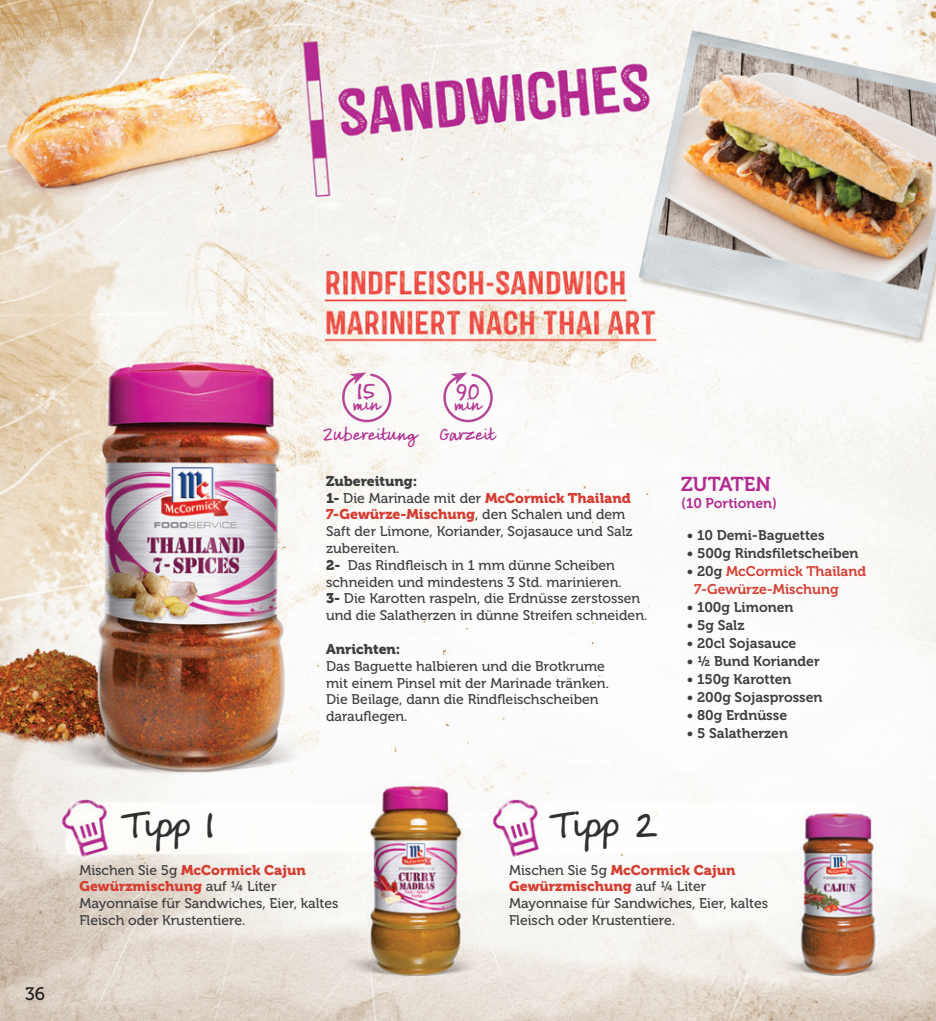
<style>
.page{position:relative;width:936px;height:1021px;background:#fff}
.page>*{position:absolute;margin:0;border:0;box-sizing:border-box;transform-origin:0 0}
.t1{font:700 40.6px "Claudias Hand Pro";color:#312f30}
.t2{font:20px "Museo 700";color:#b22c91}
.t3{font:700 18.6px "Claudias Hand Pro";color:#b43995}
.t4{font:700 18px "Claudias Hand Pro";color:#b22c91}
.t5{font:18px "Museo 500";color:#231f20}
.t6{font:14px/16.8px "Museo 500";color:#3e3e3f}
.t7{font:14px "Museo 700";color:#3e3e3f}
.t8{font:14px/16.8px "Museo 900";color:#d53f33}
.t9{font:14px/18px "Museo 700";color:#d53f33}
.t10{font:14px "Museo 900";color:#3e3e3f}
.t11{font:14px "Museo 700";color:#b22c91}
.s1{font-family:"Museo 900"}
.s2{font-family:"Museo 900";color:#d53f33}
.s3{font-family:"Museo 500";color:#3e3e3f}
.s4{color:#3e3e3f}
</style>
<div class="page">
<img style="left:0;top:0;width:935px;height:1020px">
<svg style="left:341px;top:372px;width:51px;height:51px"></svg>
<svg style="left:442px;top:372px;width:52px;height:51px"></svg>
<p class="t5" style="left:25px;top:983px;width:21px">36</p>
<h3 class="t3" style="left:352px;top:393px;width:29px"><sup>15</sup>min</h3>
<p class="t4" style="left:323px;top:423px;width:94px">Zubereitung</p>
<h3 class="t3" style="left:453px;top:393px;width:29px"><sup>90</sup>min</h3>
<p class="t4" style="left:439px;top:423px;width:57px">Garzeit</p>
<p class="t10" style="left:326px;top:473px;width:93px">Zubereitung:</p>
<p class="t6" style="left:326px;top:489px;width:306px"><span class="s1">1-</span> Die Marinade mit der <span class="s2">McCormick Thailand</span></p>
<p class="t8" style="left:326px;top:506px;width:301px">7-Gewürze-Mischung<span class="s3">, den Schalen und dem</span></p>
<p class="t6" style="left:326px;top:523px;width:323px">Saft der Limone, Koriander, Sojasauce und Salz zubereiten.<br><span class="s1">2-</span> Das Rindfleisch in 1 mm dünne Scheiben schneiden und mindestens 3 Std. marinieren.<br><span class="s1">3-</span> Die Karotten raspeln, die Erdnüsse zerstossen und die Salatherzen in dünne Streifen schneiden.</p>
<p class="t10" style="left:326px;top:641px;width:76px">Anrichten:</p>
<p class="t6" style="left:326px;top:657px;width:284px">Das Baguette halbieren und die Brotkrume mit einem Pinsel mit der Marinade tränken.<br>Die Beilage, dann die Rindfleischscheiben darauflegen.</p>
<h2 class="t2" style="left:681px;top:473px;width:91px">ZUTATEN</h2>
<p class="t11" style="left:681px;top:495px;width:97px">(10 Portionen)</p>
<p class="t7" style="left:686px;top:527px;width:139px">• 10 Demi-Baguettes</p>
<p class="t7" style="left:686px;top:545px;width:173px">• 500g Rindsfiletscheiben</p>
<p class="t9" style="left:694px;top:562px;width:173px;text-indent:-7px"><span class="s4">• 20g</span> McCormick Thailand<br>7-Gewürze-Mischung</p>
<p class="t7" style="left:686px;top:599px;width:108px">• 100g Limonen</p>
<p class="t7" style="left:686px;top:617px;width:59px">• 5g Salz</p>
<p class="t7" style="left:686px;top:635px;width:111px">• 20cl Sojasauce</p>
<p class="t7" style="left:686px;top:653px;width:134px">• ½ Bund Koriander</p>
<p class="t7" style="left:686px;top:671px;width:106px">• 150g Karotten</p>
<p class="t7" style="left:686px;top:689px;width:137px">• 200g Sojasprossen</p>
<p class="t7" style="left:686px;top:707px;width:102px">• 80g Erdnüsse</p>
<p class="t7" style="left:686px;top:725px;width:103px">• 5 Salatherzen</p>
<h1 class="t1" style="left:123px;top:799px;width:91px">Tipp 1</h1>
<h1 class="t1" style="left:552px;top:799px;width:107px">Tipp 2</h1>
<p class="t8" style="left:79px;top:861px;width:228px"><span class="s3">Mischen Sie 5g</span> McCormick Cajun<br>Gewürzmischung <span class="s3">auf ¼ Liter</span></p>
<p class="t6" style="left:79px;top:895px;width:260px">Mayonnaise für Sandwiches, Eier, kaltes<br>Fleisch oder Krustentiere.</p>
<p class="t8" style="left:509px;top:861px;width:228px"><span class="s3">Mischen Sie 5g</span> McCormick Cajun<br>Gewürzmischung <span class="s3">auf ¼ Liter</span></p>
<p class="t6" style="left:509px;top:895px;width:260px">Mayonnaise für Sandwiches, Eier, kaltes<br>Fleisch oder Krustentiere.</p>
</div>
